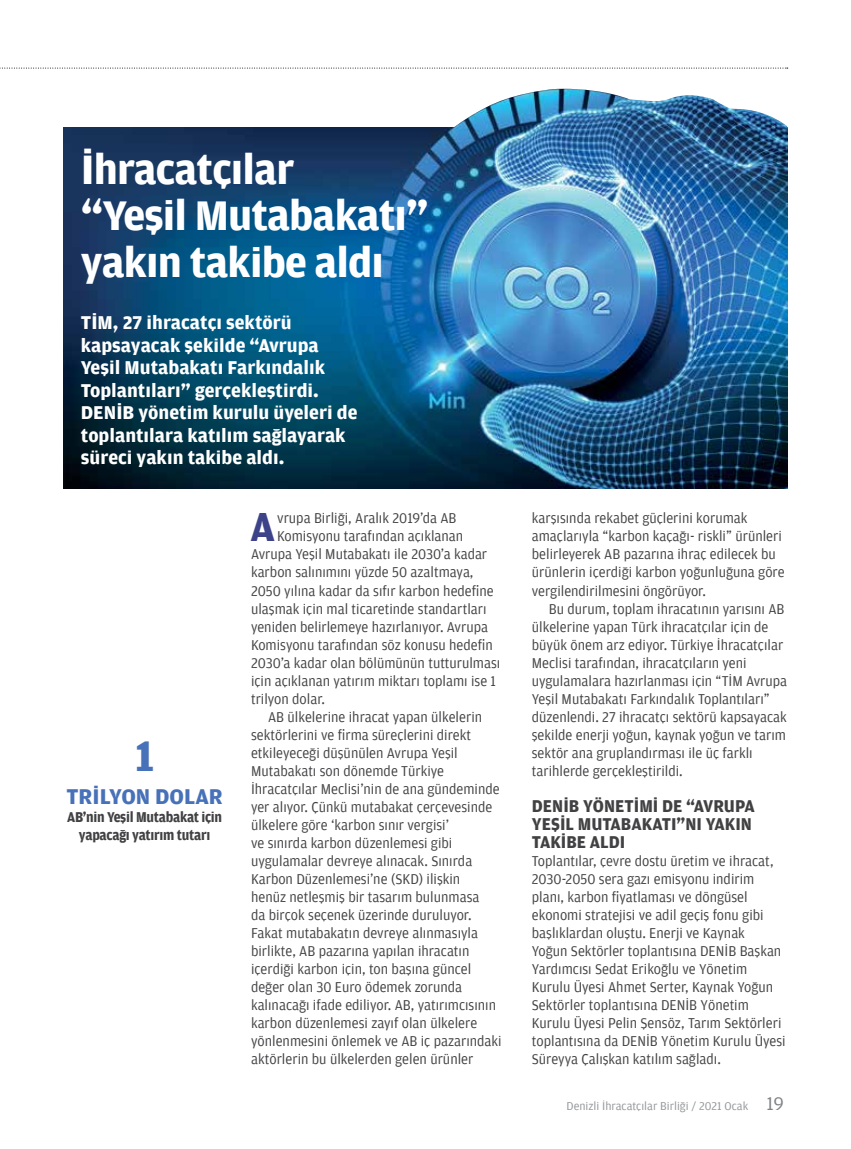
<style>
.page{position:relative;width:851px;height:1149px;background:#fff}
.page>*{position:absolute;margin:0;border:0;box-sizing:border-box;transform-origin:0 0}
.t1{font:700 45px "Amplitude Bold Z";color:#4771b8}
.t2{font:700 43.5px/46.5px "Amplitude Bold Z";letter-spacing:-.02em;color:#fff}
.t3{font:700 42.6px "Amplitude Bold Z";color:#3d4388;scale:.96 1}
.t4{font:700 22.5px "Amplitude Bold Z";color:#4771b8}
.t5{font:700 19.5px/22.5px "Amplitude Bold Z";color:#fff}
.t6{font:700 18px/18px "Amplitude Bold Z";color:#414042;scale:.96 1}
.t7{font:15px/18px "Amplitude Book Z";color:#414042;scale:.96 1}
.t8{font:700 15px/18px "Amplitude Bold Z";letter-spacing:-.02em;color:#414042;text-align:center;scale:.91 1}
.t9{font:12px "Amplitude Book Z";color:#939598}
.s1{font-size:19.5px;color:#808285}
</style>
<div class="page">
<svg style="left:0;top:68px;width:787px;height:1px"></svg>
<img style="left:64px;top:128px;width:723px;height:360px">
<img style="left:390px;top:89px;width:397px;height:230px">
<h2 class="t2" style="left:81px;top:146px;width:349px">İhracatçılar<br>“Yeşil Mutabakatı” yakın takibe aldı</h2>
<h3 class="t5" style="left:81px;top:311px;width:278px">TİM, 27 ihracatçı sektörü kapsayacak şekilde “Avrupa<br>Yeşil Mutabakatı Farkındalık<br>Toplantıları” gerçekleştirdi.<br>DENİB yönetim kurulu üyeleri de toplantılara katılım sağlayarak süreci yakın takibe aldı.</h3>
<h1 class="t1" style="left:135px;top:731px;width:20px">1</h1>
<h3 class="t4" style="left:66px;top:783px;width:158px">TRILYON DOLAR</h3>
<p class="t8" style="left:67px;top:807px;width:172px">AB’nin Yeşil Mutabakat için yapacağı yatırım tutarı</p>
<h3 class="t3" style="left:250px;top:503px;width:27px">A</h3>
<p class="t7" style="left:277px;top:509px;width:188px">vrupa Birliği, Aralık 2019’da AB</p>
<p class="t7" style="left:277px;top:527px;width:195px">Komisyonu tarafından açıklanan</p>
<p class="t7" style="left:251px;top:545px;width:247px">Avrupa Yeşil Mutabakatı ile 2030’a kadar</p>
<p class="t7" style="left:251px;top:563px;width:233px">karbon salınımını yüzde 50 azaltmaya,</p>
<p class="t7" style="left:251px;top:581px;width:254px">2050 yılına kadar da sıfır karbon hedefine</p>
<p class="t7" style="left:251px;top:599px;width:247px">ulaşmak için mal ticaretinde standartları</p>
<p class="t7" style="left:251px;top:617px;width:248px">yeniden belirlemeye hazırlanıyor. Avrupa</p>
<p class="t7" style="left:251px;top:635px;width:253px">Komisyonu tarafından söz konusu hedefin</p>
<p class="t7" style="left:251px;top:653px;width:261px">2030’a kadar olan bölü mü nü n tutturulması</p>
<p class="t7" style="left:251px;top:671px;width:257px">için açıklanan yatırım miktarı toplamı ise 1</p>
<p class="t7" style="left:251px;top:689px;width:79px">trilyon dolar.</p>
<p class="t7" style="left:268px;top:707px;width:224px">AB ülkelerine ihracat yapan ülkelerin</p>
<p class="t7" style="left:251px;top:725px;width:231px">sektörlerini ve firma süreçlerini direkt</p>
<p class="t7" style="left:251px;top:743px;width:217px">etkileyeceği düşünülen Avrupa Yeşil</p>
<p class="t7" style="left:251px;top:761px;width:203px">Mutabakatı son dönemde Türkiye</p>
<p class="t7" style="left:251px;top:779px;width:260px">İhracatçılar Meclisi’nin de ana gündeminde</p>
<p class="t7" style="left:251px;top:797px;width:253px">yer alıyor. Çünkü mutabakat çerçevesinde</p>
<p class="t7" style="left:251px;top:815px;width:208px">ü lkelere göre ‘karbon sınır vergisi’</p>
<p class="t7" style="left:251px;top:833px;width:211px">ve sınırda karbon düzenlemesi gibi</p>
<p class="t7" style="left:251px;top:851px;width:232px">uygulamalar devreye alınacak. Sınırda</p>
<p class="t7" style="left:251px;top:869px;width:219px">Karbon Düzenlemesi’ne (SKD) ilişkin</p>
<p class="t7" style="left:251px;top:887px;width:239px">henüz netleşmiş bir tasarım bulunmasa</p>
<p class="t7" style="left:251px;top:905px;width:231px">da birçok seçenek üzerinde duruluyor.</p>
<p class="t7" style="left:251px;top:923px;width:238px">Fakat mutabakatın devreye alınmasıyla</p>
<p class="t7" style="left:251px;top:941px;width:229px">birlikte, AB pazarına yapılan ihracatın</p>
<p class="t7" style="left:251px;top:959px;width:231px">içerdiği karbon için, ton başına gü ncel</p>
<p class="t7" style="left:251px;top:977px;width:221px">değer olan 30 Euro ödemek zorunda</p>
<p class="t7" style="left:251px;top:995px;width:257px">kalınacağı ifade ediliyor. AB, yatırımcısının</p>
<p class="t7" style="left:251px;top:1013px;width:237px">karbon düzenlemesi zayıf olan ü lkelere</p>
<p class="t7" style="left:251px;top:1031px;width:262px">yönlenmesini önlemek ve AB iç pazarındaki</p>
<p class="t7" style="left:251px;top:1049px;width:233px">aktörlerin bu ü lkelerden gelen ü rü nler</p>
<p class="t7" style="left:531px;top:509px;width:265px">karşısında rekabet güçlerini korumak amaçlarıyla “karbon kaçağı- riskli” ü rü nleri belirleyerek AB pazarına ihraç edilecek bu<br>ü rü nlerin içerdiği karbon yoğunluğuna göre vergilendirilmesini öngörüyor.</p>
<p class="t7" style="left:531px;top:599px;width:267px;text-indent:17px">Bu durum, toplam ihracatının yarısını AB ülkelerine yapan Türk ihracatçılar için de büyük önem arz ediyor. Türkiye İhracatçılar Meclisi tarafından, ihracatçıların yeni uygulamalara hazırlanması için “TİM Avrupa Yeşil Mutabakatı Farkındalık Toplantıları” düzenlendi. 27 ihracatçı sektörü kapsayacak şekilde enerji yoğun, kaynak yoğun ve tarım sektör ana gruplandırması ile üç farklı tarihlerde gerçekleştirildi.</p>
<p class="t6" style="left:531px;top:796px;width:234px">DENİB YÖNETIMI DE “AVRUPA<br>YEŞIL MUTABAKATI”NI YAKIN<br>TAKIBE ALDI</p>
<p class="t7" style="left:531px;top:851px;width:266px">Toplantılar, çevre dostu üretim ve ihracat, 2030-2050 sera gazı emisyonu indirim planı, karbon fiyatlaması ve döngüsel ekonomi stratejisi ve adil geçiş fonu gibi başlıklardan oluştu. Enerji ve Kaynak<br>Yoğun Sektörler toplantısına DENİB Başkan Yardımcısı Sedat Erikoğlu ve Yönetim Kurulu Üyesi Ahmet Serter, Kaynak Yoğun Sektörler toplantısına DENİB Yönetim Kurulu Üyesi Pelin Şensöz, Tarım Sektörleri toplantısına da DENİB Yönetim Kurulu Üyesi Süreyya Çalışkan katılım sağladı.</p>
<p class="t9" style="left:566px;top:1099px;width:219px">Denizli İhracatçılar Birliği / 2021 Ocak <span class="s1">19</span></p>
</div>
